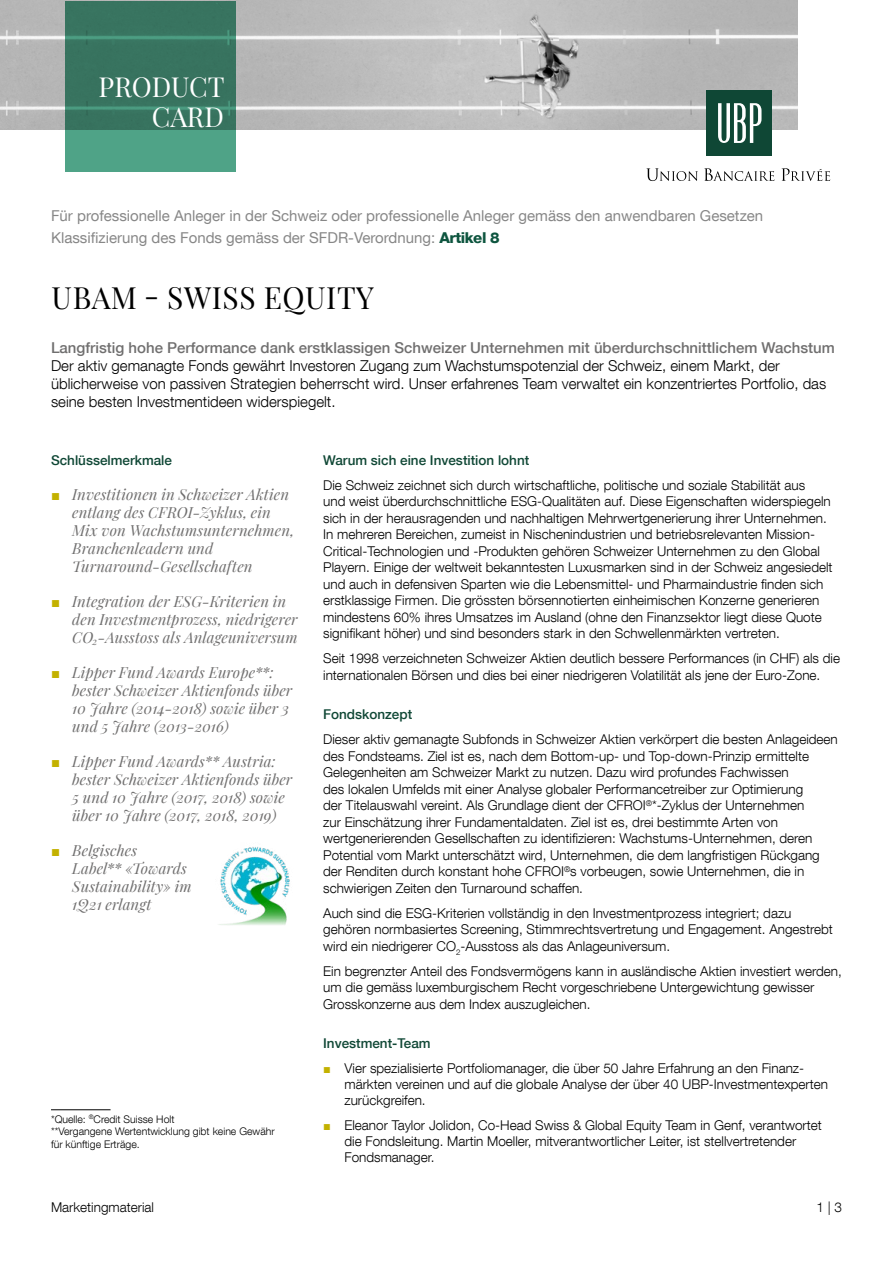
<style>
.page{position:relative;width:893px;height:1263px;background:#fff}
.page>*{position:absolute;margin:0;border:0;box-sizing:border-box;transform-origin:0 0}
.nom_du_fonds{font:30px "Playfair Display";letter-spacing:.02em;color:#000}
.t1{font:27px "Playfair Display";color:#fff}
.t2{font:italic 15px/18px "Playfair Display";letter-spacing:.005em;color:#706f6f}
.Texte_Intro{font:300 15px/18px "Helvetica Neue LT Com";color:#000}
.For_qualified_investor{font:15px "Helvetica Neue LT Com";color:#878787}
.Texte_Intro-2{font:500 15px "Helvetica Neue LT Com";color:#706f6f}
.Texte{font:300 13.5px/16.5px "Helvetica Neue LT Com";color:#000}
.Titre_Niv_2{font:500 13.5px "Helvetica Neue LT Com";color:#0f4735}
.MARKETING_COMMUNICATION{font:300 13.5px "Helvetica Neue LT Com";color:#000}
.Sources{font:300 10.5px/12.6px "Helvetica Neue LT Com";color:#000}
.s1{font-weight:800;color:#0e553f}
.s2{font-family:"Arial";font-style:normal;color:#c3b100}
.s3{font-family:"Arial";font-weight:400;font-size:12.9px;color:#c3b100}
</style>
<div class="page">
<img style="left:0;top:0;width:797px;height:130px">
<svg style="left:65px;top:1px;width:170px;height:170px;background:#3e806a"></svg>
<svg style="left:646px;top:168px;width:52px;height:13px"></svg>
<svg style="left:704px;top:168px;width:70px;height:13px"></svg>
<svg style="left:781px;top:168px;width:49px;height:13px"></svg>
<div style="left:706px;top:90px;width:66px;height:66px;background:#0f4735"></div>
<svg style="left:718px;top:103px;width:43px;height:40px"></svg>
<img style="left:219px;top:847px;width:71px;height:78px">
<hr style="left:51px;top:1109px;width:60px;height:1px;background:#000">
<p class="t1" style="left:99px;top:66px;width:128px">PRODUCT</p>
<p class="t1" style="left:152px;top:96px;width:74px">CARD</p>
<p class="For_qualified_investor" style="left:51px;top:207px;width:714px">Für professionelle Anleger in der Schweiz oder professionelle Anleger gemäss den anwendbaren Gesetzen</p>
<p class="For_qualified_investor" style="left:51px;top:229px;width:450px">Klassifizierung des Fonds gemäss der SFDR-Verordnung: <span class="s1">Artikel 8</span></p>
<p class="nom_du_fonds" style="left:52px;top:274px;width:324px">UBAM - SWISS EQUITY</p>
<p class="Texte_Intro-2" style="left:51px;top:338px;width:785px">Langfristig hohe Performance dank erstklassigen Schweizer Unternehmen mit überdurchschnittlichem Wachstum</p>
<p class="Texte_Intro" style="left:51px;top:356px;width:777px">Der aktiv gemanagte Fonds gewährt Investoren Zugang zum Wachstumspotenzial der Schweiz, einem Markt, der üblicherweise von passiven Strategien beherrscht wird. Unser erfahrenes Team verwaltet ein konzentriertes Portfolio, das seine besten Investmentideen widerspiegelt.</p>
<p class="Titre_Niv_2" style="left:51px;top:452px;width:123px">Schlüsselmerkmale</p>
<p class="t2" style="left:72px;top:484px;width:223px;text-indent:-21px"><span class="s2">■</span> Investitionen in Schweizer Aktien entlang des CFROI-Zyklus, ein<br>Mix von Wachstumsunternehmen,<br>Branchenleadern und<br>Turnaround-Gesellschaften</p>
<p class="t2" style="left:72px;top:591px;width:227px;text-indent:-21px"><span class="s2">■</span> Integration der ESG-Kriterien in den Investmentprozess, niedrigerer<br>CO2-Ausstoss als Anlageuniversum</p>
<p class="t2" style="left:72px;top:662px;width:222px;text-indent:-21px"><span class="s2">■</span> Lipper Fund Awards Europe**: bester Schweizer Aktienfonds über<br>10 Jahre (2014-2018) sowie über 3 und 5 Jahre (2013-2016)</p>
<p class="t2" style="left:72px;top:751px;width:222px;text-indent:-21px"><span class="s2">■</span> Lipper Fund Awards** Austria: bester Schweizer Aktienfonds über<br>5 und 10 Jahre (2017, 2018) sowie über 10 Jahre (2017, 2018, 2019)</p>
<p class="t2" style="left:72px;top:840px;width:121px;text-indent:-21px"><span class="s2">■</span> Belgisches<br>Label** «Towards<br>Sustainability» im<br>1Q21 erlangt</p>
<p class="Sources" style="left:51px;top:1112px;width:125px">*Quelle: <sup>®</sup>Credit Suisse Holt</p>
<p class="Sources" style="left:51px;top:1125px;width:225px">**Vergangene Wertentwicklung gibt keine Gewähr für künftige Erträge.</p>
<p class="MARKETING_COMMUNICATION" style="left:51px;top:1199px;width:105px">Marketingmaterial</p>
<p class="Titre_Niv_2" style="left:323px;top:452px;width:208px">Warum sich eine Investition lohnt</p>
<p class="Texte" style="left:323px;top:476px;width:511px">Die Schweiz zeichnet sich durch wirtschaftliche, politische und soziale Stabilität aus<br>und weist überdurchschnittliche ESG-Qualitäten auf. Diese Eigenschaften widerspiegeln sich in der herausragenden und nachhaltigen Mehrwertgenerierung ihrer Unternehmen.<br>In mehreren Bereichen, zumeist in Nischenindustrien und betriebsrelevanten Mission-Critical-Technologien und -Produkten gehören Schweizer Unternehmen zu den Global Playern. Einige der weltweit bekanntesten Luxusmarken sind in der Schweiz angesiedelt und auch in defensiven Sparten wie die Lebensmittel- und Pharmaindustrie finden sich erstklassige Firmen. Die grössten börsennotierten einheimischen Konzerne generieren mindestens 60% ihres Umsatzes im Ausland (ohne den Finanzsektor liegt diese Quote signifikant höher) und sind besonders stark in den Schwellenmärkten vertreten.</p>
<p class="Texte" style="left:323px;top:650px;width:518px">Seit 1998 verzeichneten Schweizer Aktien deutlich bessere Performances (in CHF) als die internationalen Börsen und dies bei einer niedrigeren Volatilität als jene der Euro-Zone.</p>
<p class="Titre_Niv_2" style="left:323px;top:706px;width:91px">Fondskonzept</p>
<p class="Texte" style="left:323px;top:731px;width:516px">Dieser aktiv gemanagte Subfonds in Schweizer Aktien verkörpert die besten Anlageideen des Fondsteams. Ziel ist es, nach dem Bottom-up- und Top-down-Prinzip ermittelte Gelegenheiten am Schweizer Markt zu nutzen. Dazu wird profundes Fachwissen<br>des lokalen Umfelds mit einer Analyse globaler Performancetreiber zur Optimierung<br>der Titelauswahl vereint. Als Grundlage dient der CFROI<sup>®</sup>*-Zyklus der Unternehmen<br>zur Einschätzung ihrer Fundamentaldaten. Ziel ist es, drei bestimmte Arten von wertgenerierenden Gesellschaften zu identifizieren: Wachstums-Unternehmen, deren Potential vom Markt unterschätzt wird, Unternehmen, die dem langfristigen Rückgang der Renditen durch konstant hohe CFROI<sup>®</sup>s vorbeugen, sowie Unternehmen, die in schwierigen Zeiten den Turnaround schaffen.</p>
<p class="Texte" style="left:323px;top:904px;width:511px">Auch sind die ESG-Kriterien vollständig in den Investmentprozess integriert; dazu gehören normbasiertes Screening, Stimmrechtsvertretung und Engagement. Angestrebt wird ein niedrigerer CO<sub>2</sub>-Ausstoss als das Anlageuniversum.</p>
<p class="Texte" style="left:323px;top:962px;width:520px">Ein begrenzter Anteil des Fondsvermögens kann in ausländische Aktien investiert werden, um die gemäss luxemburgischem Recht vorgeschriebene Untergewichtung gewisser<br>Grosskonzerne aus dem Index auszugleichen.</p>
<p class="Titre_Niv_2" style="left:323px;top:1035px;width:109px">Investment-Team</p>
<p class="Texte" style="left:344px;top:1059px;width:485px;text-indent:-21px"><span class="s3">■</span> Vier spezialisierte Portfoliomanager, die über 50 Jahre Erfahrung an den Finanz&shy;märkten vereinen und auf die globale Analyse der über 40 UBP-Investmentexperten zurückgreifen.</p>
<p class="Texte" style="left:344px;top:1116px;width:479px;text-indent:-21px"><span class="s3">■</span> Eleanor Taylor Jolidon, Co-Head Swiss &amp; Global Equity Team in Genf, verantwortet die Fondsleitung. Martin Moeller, mitverantwortlicher Leiter, ist stellvertretender<br>Fondsmanager.</p>
<p class="Texte" style="left:816px;top:1199px;width:27px">1 | 3</p>
</div>
